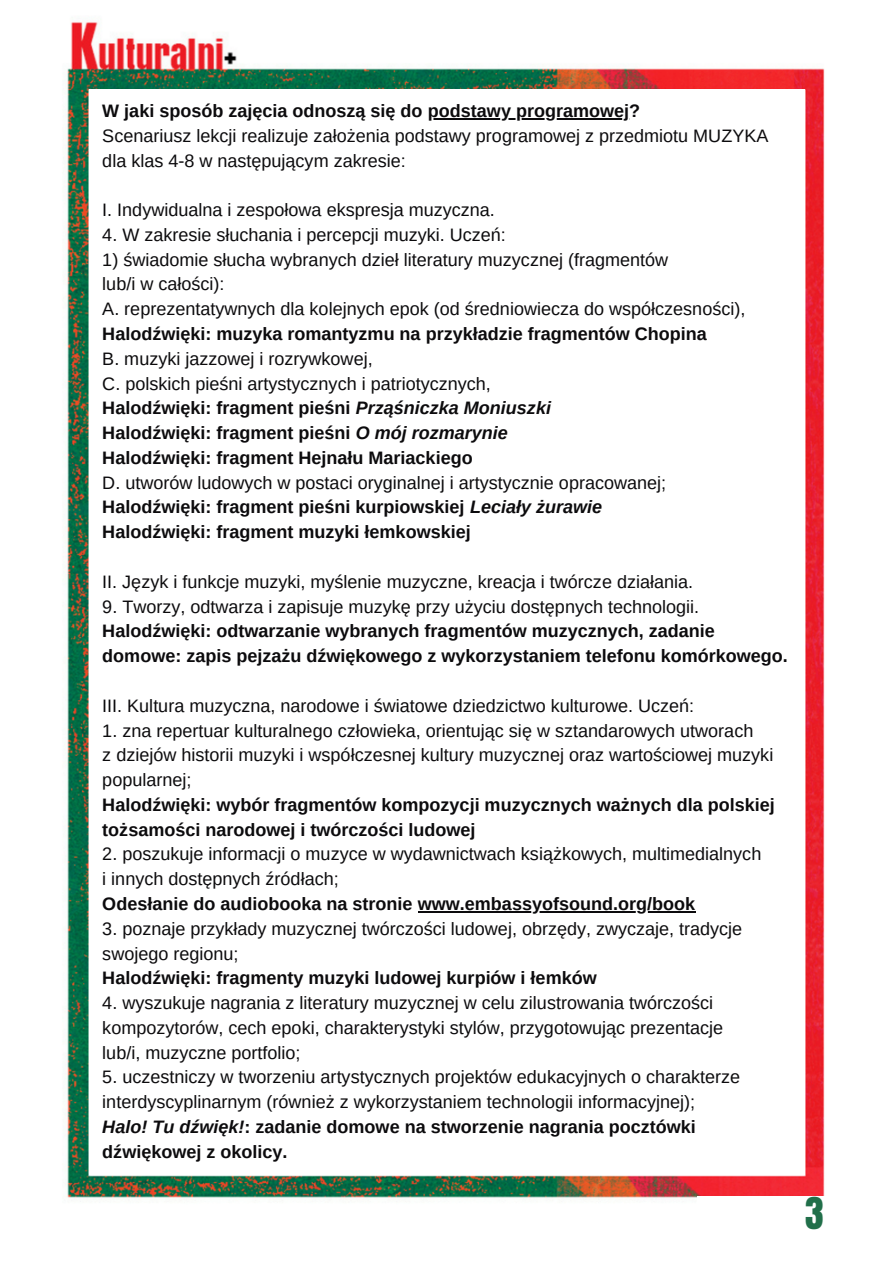
<style>
.page{position:relative;width:894px;height:1264px;background:#fff}
.page>*{position:absolute;margin:0;border:0;box-sizing:border-box;transform-origin:0 0}
.t1{font:37.5px "Anton";color:#216f4a}
.t2{font:18px/24.8px "Arimo";color:#0c0b0d}
.t3{font:700 18px/24.8px "Arimo";color:#0c0b0d}
.s1{font-style:italic}
</style>
<div class="page">
<img style="left:67px;top:22px;width:758px;height:1175px">
<div style="left:89px;top:89px;width:715px;height:1086px;background:#fff"></div>
<hr style="left:428px;top:118px;width:201px;height:1px;background:#0c0b0d">
<hr style="left:418px;top:911px;width:277px;height:1px;background:#0c0b0d">
<img style="left:68px;top:1197px;width:629px;height:1px">
<div style="left:697px;top:1196px;width:157px;height:40px;background:#fff"></div>
<p class="t3" style="left:102px;top:98px;width:539px">W jaki sposób zajęcia odnoszą się do podstawy programowej?</p>
<p class="t2" style="left:102px;top:123px;width:667px">Scenariusz lekcji realizuje założenia podstawy programowej z przedmiotu MUZYKA dla klas 4-8 w następującym zakresie:</p>
<p class="t2" style="left:102px;top:197px;width:394px">I. Indywidualna i zespołowa ekspresja muzyczna.</p>
<p class="t2" style="left:102px;top:222px;width:405px">4. W zakresie słuchania i percepcji muzyki. Uczeń:</p>
<p class="t2" style="left:102px;top:247px;width:567px">1) świadomie słucha wybranych dzieł literatury muzycznej (fragmentów</p>
<p class="t2" style="left:102px;top:272px;width:124px">lub/i w całości):</p>
<p class="t2" style="left:102px;top:296px;width:644px">A. reprezentatywnych dla kolejnych epok (od średniowiecza do współczesności),</p>
<p class="t3" style="left:102px;top:321px;width:606px">Halodźwięki: muzyka romantyzmu na przykładzie fragmentów Chopina</p>
<p class="t2" style="left:102px;top:346px;width:272px">B. muzyki jazzowej i rozrywkowej,</p>
<p class="t2" style="left:102px;top:371px;width:390px">C. polskich pieśni artystycznych i patriotycznych,</p>
<p class="t3" style="left:102px;top:396px;width:450px">Halodźwięki: fragment pieśni <span class="s1">Prząśniczka Moniuszki</span></p>
<p class="t3" style="left:102px;top:420px;width:407px">Halodźwięki: fragment pieśni <span class="s1">O mój rozmarynie</span></p>
<p class="t3" style="left:102px;top:445px;width:372px">Halodźwięki: fragment Hejnału Mariackiego</p>
<p class="t2" style="left:102px;top:470px;width:565px">D. utworów ludowych w postaci oryginalnej i artystycznie opracowanej;</p>
<p class="t3" style="left:102px;top:495px;width:501px">Halodźwięki: fragment pieśni kurpiowskiej <span class="s1">Leciały żurawie</span></p>
<p class="t3" style="left:102px;top:519px;width:370px">Halodźwięki: fragment muzyki łemkowskiej</p>
<p class="t2" style="left:102px;top:569px;width:592px">II. Język i funkcje muzyki, myślenie muzyczne, kreacja i twórcze działania.</p>
<p class="t2" style="left:102px;top:594px;width:598px">9. Tworzy, odtwarza i zapisuje muzykę przy użyciu dostępnych technologii.</p>
<p class="t3" style="left:102px;top:618px;width:687px">Halodźwięki: odtwarzanie wybranych fragmentów muzycznych, zadanie domowe: zapis pejzażu dźwiękowego z wykorzystaniem telefonu komórkowego.</p>
<p class="t2" style="left:102px;top:693px;width:593px">III. Kultura muzyczna, narodowe i światowe dziedzictwo kulturowe. Uczeń:</p>
<p class="t2" style="left:102px;top:718px;width:652px">1. zna repertuar kulturalnego człowieka, orientując się w sztandarowych utworach</p>
<p class="t2" style="left:102px;top:742px;width:672px">z dziejów historii muzyki i współczesnej kultury muzycznej oraz wartościowej muzyki popularnej;</p>
<p class="t3" style="left:102px;top:792px;width:674px">Halodźwięki: wybór fragmentów kompozycji muzycznych ważnych dla polskiej tożsamości narodowej i twórczości ludowej</p>
<p class="t2" style="left:102px;top:841px;width:660px">2. poszukuje informacji o muzyce w wydawnictwach książkowych, multimedialnych</p>
<p class="t2" style="left:102px;top:866px;width:238px">i innych dostępnych źródłach;</p>
<p class="t3" style="left:102px;top:891px;width:594px">Odesłanie do audiobooka na stronie www.embassyofsound.org/book</p>
<p class="t2" style="left:102px;top:916px;width:641px">3. poznaje przykłady muzycznej twórczości ludowej, obrzędy, zwyczaje, tradycje swojego regionu;</p>
<p class="t3" style="left:102px;top:965px;width:495px">Halodźwięki: fragmenty muzyki ludowej kurpiów i łemków</p>
<p class="t2" style="left:102px;top:990px;width:622px">4. wyszukuje nagrania z literatury muzycznej w celu zilustrowania twórczości kompozytorów, cech epoki, charakterystyki stylów, przygotowując prezentacje</p>
<p class="t2" style="left:102px;top:1040px;width:200px">lub/i, muzyczne portfolio;</p>
<p class="t2" style="left:102px;top:1064px;width:639px">5. uczestniczy w tworzeniu artystycznych projektów edukacyjnych o charakterze interdyscyplinarnym (również z wykorzystaniem technologii informacyjnej);</p>
<p class="t3" style="left:102px;top:1114px;width:595px"><span class="s1">Halo! Tu dźwięk!</span>: zadanie domowe na stworzenie nagrania pocztówki dźwiękowej z okolicy.</p>
<p class="t1" style="left:804px;top:1186px;width:20px">3</p>
</div>
